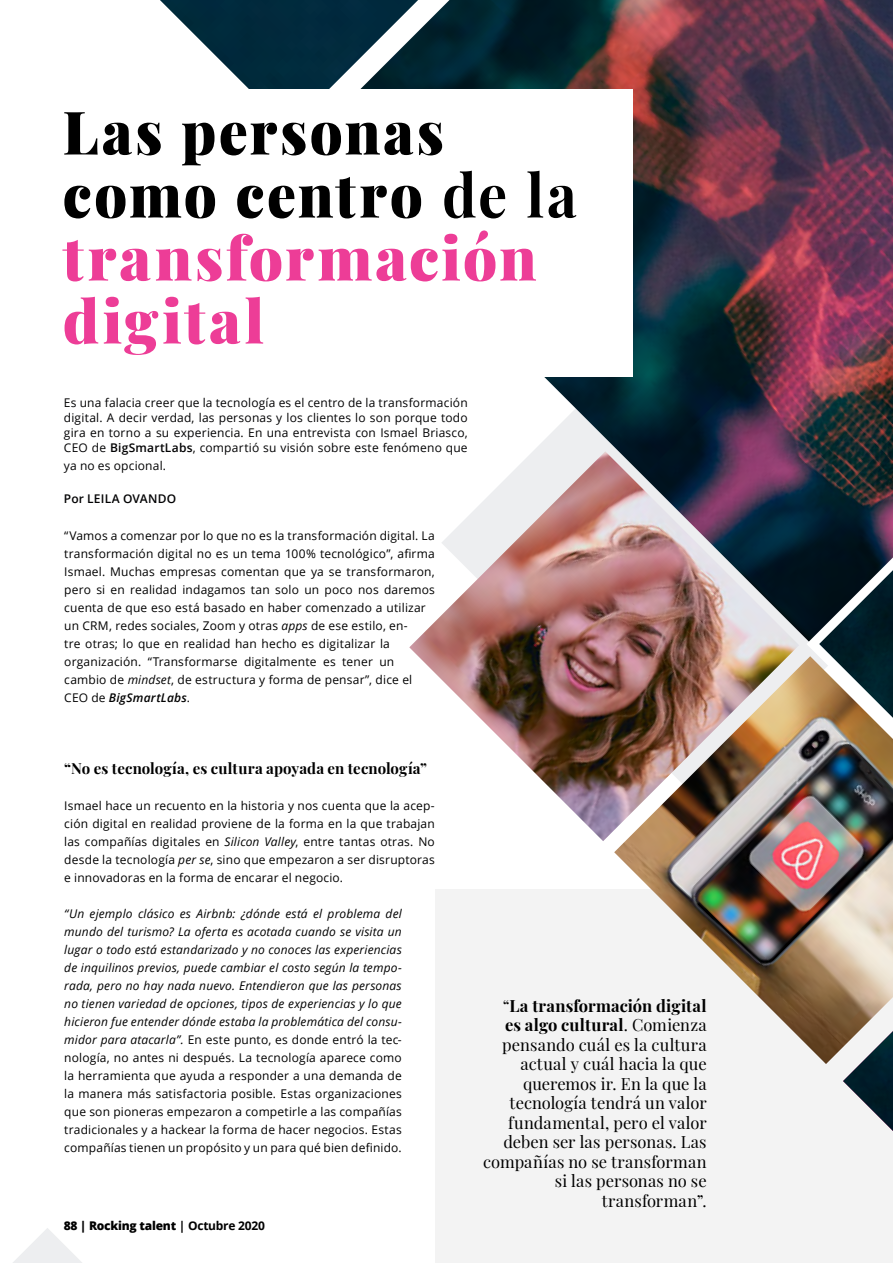
<style>
.page{position:relative;width:893px;height:1263px;background:#fff}
.page>*{position:absolute;margin:0;border:0;box-sizing:border-box;transform-origin:0 0}
.t1{font:900 60px/63px "Playfair Display";letter-spacing:.045em;color:#000;scale:.96 1}
.t2{font:16.5px/19.5px "Playfair Display";letter-spacing:.005em;color:#000;text-align:right}
.t3{font:700 15px "Playfair Display";letter-spacing:.005em;color:#000}
.t4{font:12px/18px "Open Sans";letter-spacing:.015em;color:#000}
.t5{font:italic 12px/18px "Open Sans";letter-spacing:.015em;color:#000;text-align:justify}
.t6{font:12px/15px "Open Sans";letter-spacing:.015em;color:#020203;text-align:justify}
.t7{font:800 12px "Open Sans";letter-spacing:-.02em;color:#000}
.t8{font:600 12px "Open Sans";letter-spacing:.015em;color:#020203}
.s1{font-weight:700}
.s2{color:#ed3d97}
.s3{font-weight:600}
.s4{font-style:italic}
.s5{font-weight:600;font-style:italic}
.s6{font-style:normal}
</style>
<div class="page">
<div style="left:436px;top:889px;width:457px;height:374px;background:#f3f3f3"></div>
<img style="left:425px;top:663px;width:189px;height:178px">
<img style="left:614px;top:663px;width:279px;height:401px">
<svg style="left:13px;top:1228px;width:69px;height:35px"></svg>
<img style="left:409px;top:0;width:484px;height:663px">
<img style="left:160px;top:0;width:258px;height:90px">
<div style="left:63px;top:90px;width:569px;height:287px;background:#fff"></div>
<img style="left:843px;top:1031px;width:50px;height:100px">
<img style="left:800px;top:411px;width:93px;height:464px">
<h1 class="t1" style="left:63px;top:96px;width:537px">Las personas como centro <span class="s1">de la </span><span class="s2">transformación digital</span></h1>
<p class="t6" style="left:64px;top:394px;width:405px">Es una falacia creer que la tecnología es el centro de la transformación digital. A decir verdad, las personas y los clientes lo son porque todo gira en torno a su experiencia. En una entrevista con Ismael Briasco, CEO de <span class="s3">BigSmartLabs</span>, compartió su visión sobre este fenómeno que</p>
<p class="t6" style="left:64px;top:457px;width:104px">ya no es opcional.</p>
<p class="t8" style="left:64px;top:490px;width:114px">Por LEILA OVANDO</p>
<p class="t4" style="left:64px;top:526px;width:372px">“Vamos a comenzar por lo que no es la transformación digital. La transformación digital no es un tema 100% tecnológico”, afirma Ismael. Muchas empresas comentan que ya se transformaron, pero si en realidad indagamos tan solo un poco nos daremos cuenta de que eso está basado en haber comenzado a utilizar un CRM, redes sociales, Zoom y otras <span class="s4">apps</span> de ese estilo, en-<br>tre otras; lo que en realidad han hecho es digitalizar la organización. “Transformarse digitalmente es tener un cambio de <span class="s4">mindset</span>, de estructura y forma de pensar”, dice el CEO de <span class="s5">BigSmartLabs</span>.</p>
<p class="t3" style="left:64px;top:757px;width:364px">“No es tecnología, es cultura apoyada en tecnología”</p>
<p class="t4" style="left:64px;top:796px;width:372px;text-align:justify">Ismael hace un recuento en la historia y nos cuenta que la acep&shy;ción digital en realidad proviene de la forma en la que trabajan las compañías digitales en <span class="s4">Silicon Valley</span>, entre tantas otras. No desde la tecnología <span class="s4">per se</span>, sino que empezaron a ser disruptoras e innovadoras en la forma de encarar el negocio.</p>
<p class="t5" style="left:64px;top:904px;width:339px">“Un ejemplo clásico es Airbnb: ¿dónde está el problema del mundo del turismo? La oferta es acotada cuando se visita un lugar o todo está estandarizado y no conoces las experiencias de inquilinos previos, puede cambiar el costo según la tempo&shy;rada, pero no hay nada nuevo. Entendieron que las personas no tienen variedad de opciones, tipos de experiencias y lo que hicieron fue entender dónde estaba la problemática del consu&shy;midor para atacarla”. <span class="s6">En este punto, es donde entró la tec&shy;nología, no antes ni después. La tecnología aparece como la herramienta que ayuda a responder a una demanda de la manera más satisfactoria posible. Estas organizaciones que son pioneras empezaron a competirle a las compañías tradicionales y a hackear la forma de hacer negocios. Estas compañías tienen un propósito y un para qué bien definido.</span></p>
<p class="t7" style="left:64px;top:1216px;width:203px">88 | Rocking talent <span class="s1">| Octubre 2020</span></p>
<p class="t2" style="left:483px;top:994px;width:225px">“<span class="s1">La transformación digital es algo cultural</span>. Comienza pensando cuál es la cultura actual y cuál hacia la que queremos ir. En la que la tecnología tendrá un valor fundamental, pero el valor deben ser las personas. Las compañías no se transforman si las personas no se transforman”.</p>
</div>
